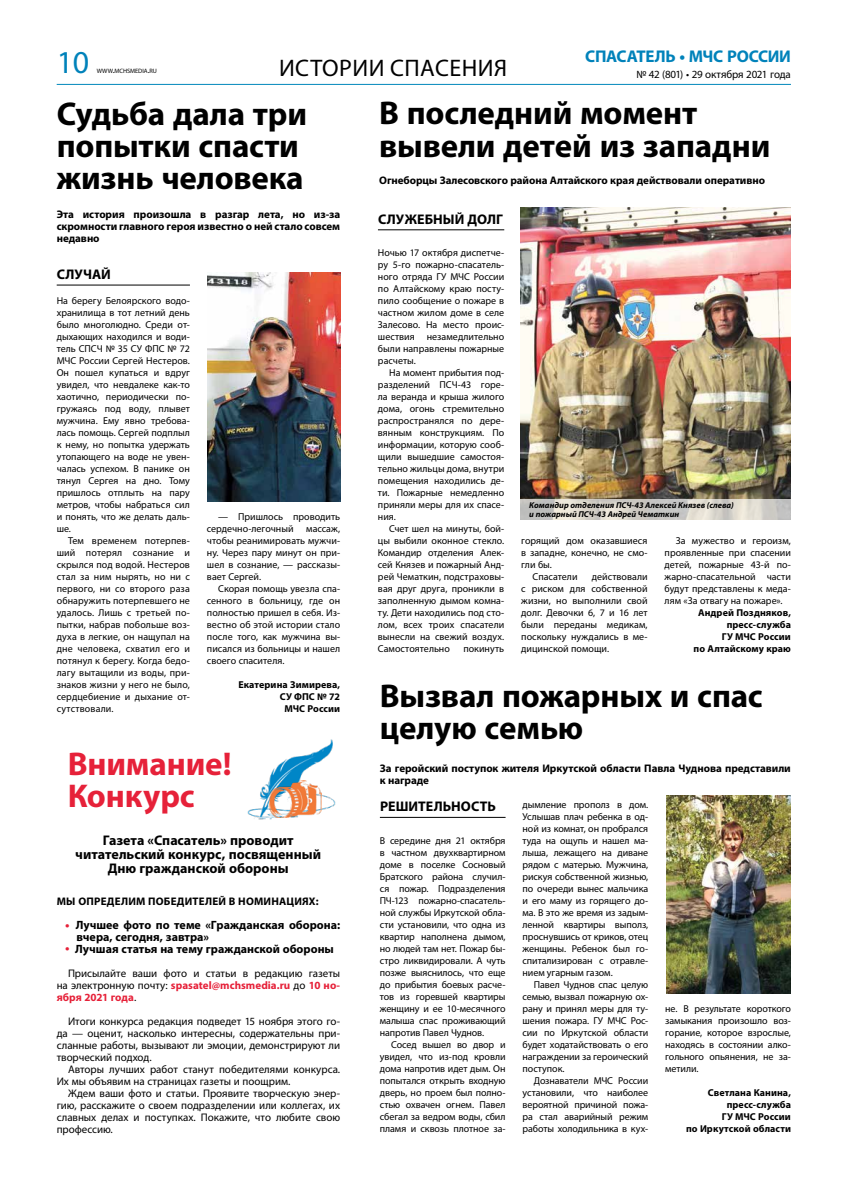
<style>
.page{position:relative;width:842px;height:1191px;background:#fff}
.page>*{position:absolute;margin:0;border:0;box-sizing:border-box;transform-origin:0 0}
.t1{font:700 33px/32px "Myriad Pro";letter-spacing:-.005em;color:#000}
.t2{font:700 33px/32px "Myriad Pro";letter-spacing:-.005em;color:#e62139}
.t3{font:32px "Myriad Pro";color:#0082ba}
.t4{font:24px "Myriad Pro";letter-spacing:.02em;color:#000}
.t5{font:700 17px "Myriad Pro";letter-spacing:-.02em;color:#0082ba}
.t6{font:700 14px/14px "Myriad Pro";color:#000;text-align:center}
.t7{font:700 12px/12px "Myriad Pro";color:#000}
.t8{font:11px/12px "Myriad Pro";letter-spacing:-.005em;color:#000;text-align:justify}
.t9{font:700 11px/12px "Myriad Pro";letter-spacing:-.005em;color:#000;text-align:justify}
.t10{font:700 11px "Myriad Pro";letter-spacing:.02em;color:#000}
.t11{font:10px/12px "Myriad Pro";letter-spacing:-.005em;color:#000;text-align:justify}
.t12{font:700 10px/12px "Myriad Pro";letter-spacing:.01em;color:#000;text-align:right}
.t13{font:italic 700 8.5px/9px "Myriad Pro";color:#000}
.t14{font:6.3px "Myriad Pro";letter-spacing:-.01em;color:#000}
.s1{font-size:9px}
.s2{font-weight:400;font-size:16px;color:#e62139}
.s3{font-weight:700;color:#e62139}
</style>
<div class="page">
<hr style="left:57px;top:84px;width:734px;height:1px;background:#0087bb">
<img style="left:247px;top:739px;width:89px;height:81px">
<img style="left:269px;top:780px;width:53px;height:37px">
<hr style="left:380px;top:817px;width:126px;height:1px;background:#000">
<hr style="left:57px;top:285px;width:133px;height:1px;background:#000">
<img style="left:666px;top:795px;width:125px;height:199px">
<img style="left:207px;top:273px;width:133px;height:229px">
<hr style="left:378px;top:229px;width:126px;height:1px;background:#000">
<img style="left:521px;top:208px;width:270px;height:291px">
<svg style="left:521px;top:499px;width:270px;height:21px;background:#d4d1ca"></svg>
<h2 class="t3" style="left:57px;top:42px;width:34px">10</h2>
<h3 class="t5" style="left:585px;top:46px;width:207px">СПАСАТЕЛЬ • МЧС РОССИИ</h3>
<p class="t14" style="left:97px;top:67px;width:62px">WWW<span class="s1">.</span>MCHSMEDIA<span class="s1">.</span>RU</p>
<h3 class="t4" style="left:279px;top:53px;width:230px">ИСТОРИИ СПАСЕНИЯ</h3>
<p class="t8" style="left:636px;top:68px;width:156px">№ 42 (801) • 29 октября 2021 года</p>
<h1 class="t1" style="left:57px;top:97px;width:252px">Судьба дала три попытки спасти жизнь человека</h1>
<p class="t9" style="left:57px;top:208px;width:285px">Эта история произошла в разгар лета, но из-за скромности главного героя известно о ней стало совсем недавно</p>
<h3 class="t6" style="left:57px;top:267px;width:56px">СЛУЧАЙ</h3>
<p class="t11" style="left:57px;top:294px;width:135px">На берегу Белоярского водо&shy;хранилища в тот летний день было многолюдно. Среди от&shy;дыхающих находился и води&shy;тель СПСЧ № 35 СУ ФПС № 72<br>МЧС России Сергей Нестеров.<br>Он пошел купаться и вдруг увидел, что невдалеке как-то хаотично, периодически по&shy;гружаясь под воду, плывет мужчина. Ему явно требова&shy;лась помощь. Сергей подплыл к нему, но попытка удержать утопающего на воде не увен&shy;чалась успехом. В панике он тянул Сергея на дно. Тому пришлось отплыть на пару метров, чтобы набраться сил и понять, что же делать даль&shy;ше.</p>
<p class="t11" style="left:57px;top:534px;width:135px;text-indent:11px">Тем временем потерпев&shy;ший потерял сознание и скрылся под водой. Нестеров стал за ним нырять, но ни с первого, ни со второго раза обнаружить потерпевшего не удалось. Лишь с третьей по&shy;пытки, набрав побольше воз&shy;духа в легкие, он нащупал на дне человека, схватил его и потянул к берегу. Когда бедо&shy;лагу вытащили из воды, при&shy;знаков жизни у него не было, сердцебиение и дыхание от&shy;сутствовали.</p>
<p class="t11" style="left:207px;top:510px;width:135px;text-indent:11px">— Пришлось проводить сердечно-легочный</p>
<p class="t11" style="left:207px;top:522px;width:135px;text-indent:99px">массаж, чтобы реанимировать мужчи&shy;ну. Через пару минут он при&shy;шел в сознание, — рассказы&shy;вает Сергей.</p>
<p class="t11" style="left:207px;top:582px;width:135px;text-indent:11px">Скорая помощь увезла спа&shy;сенного в больницу, где он полностью пришел в себя. Из&shy;вестно об этой истории стало после того, как мужчина вы&shy;писался из больницы и нашел своего спасителя.</p>
<p class="t12" style="left:238px;top:678px;width:103px">Екатерина Зимирева,<br>СУ ФПС № 72<br>МЧС России</p>
<h1 class="t2" style="left:68px;top:746px;width:165px">Внимание!<br>Конкурc</h1>
<h3 class="t6" style="left:75px;top:833px;width:247px">Газета «Спасатель» проводит читательский конкурс, посвященный<br>Дню гражданской обороны</h3>
<p class="t10" style="left:57px;top:894px;width:263px">МЫ ОПРЕДЕЛИМ ПОБЕДИТЕЛЕЙ В НОМИНАЦИЯХ:</p>
<p class="t7" style="left:77px;top:918px;width:265px;text-indent:-11px"><span class="s2">•</span> Лучшее фото по теме «Гражданская оборона: вчера, сегодня, завтра»</p>
<p class="t7" style="left:65px;top:942px;width:270px"><span class="s2">•</span> Лучшая статья на тему гражданской обороны</p>
<p class="t8" style="left:57px;top:967px;width:285px;text-indent:11px">Присылайте ваши фото и статьи в редакцию газеты на электронную почту: <span class="s3">spasatel@mchsmedia.ru</span> до <span class="s3">10 но&shy;ября 2021 года</span>.</p>
<p class="t8" style="left:57px;top:1015px;width:285px;text-indent:11px">Итоги конкурса редакция подведет 15 ноября этого го&shy;да — оценит, насколько интересны, содержательны при&shy;сланные работы, вызывают ли эмоции, демонстрируют ли творческий подход.</p>
<p class="t8" style="left:57px;top:1063px;width:285px;text-indent:11px">Авторы лучших работ станут победителями конкурса.<br>Их мы объявим на страницах газеты и поощрим.</p>
<p class="t8" style="left:57px;top:1087px;width:285px;text-indent:11px">Ждем ваши фото и статьи. Проявите творческую энер&shy;гию, расскажите о своем подразделении или коллегах, их славных делах и поступках. Покажите, что любите свою профессию.</p>
<h1 class="t1" style="left:379px;top:96px;width:393px">В последний момент вывели детей из западни</h1>
<p class="t9" style="left:379px;top:174px;width:387px">Огнеборцы Залесовского района Алтайского края действовали оперативно</p>
<h3 class="t6" style="left:378px;top:212px;width:127px">СЛУЖЕБНЫЙ ДОЛГ</h3>
<p class="t11" style="left:378px;top:246px;width:128px">Ночью 17 октября диспетче&shy;ру 5-го пожарно-спасатель&shy;ного отряда ГУ МЧС России по Алтайскому краю посту&shy;пило сообщение о пожаре в частном жилом доме в селе Залесово. На место проис&shy;шествия незамедлительно были направлены пожарные расчеты.</p>
<p class="t11" style="left:378px;top:366px;width:128px;text-indent:11px">На момент прибытия под&shy;разделений ПСЧ-43 горе&shy;ла веранда и крыша жилого дома, огонь стремительно распространялся по дере&shy;вянным конструкциям. По информации, которую сооб&shy;щили вышедшие самостоя&shy;тельно жильцы дома, внутри помещения находились де&shy;ти. Пожарные немедленно приняли меры для их спасе&shy;ния.</p>
<p class="t11" style="left:378px;top:522px;width:128px;text-indent:11px">Счет шел на минуты, бой&shy;цы выбили оконное стекло.<br>Командир отделения Алек&shy;сей Князев и пожарный Анд&shy;рей Чематкин, подстраховы&shy;вая друг друга, проникли в заполненную дымом комна&shy;ту. Дети находились под сто&shy;лом, всех троих спасатели вынесли на свежий воздух.<br>Самостоятельно</p>
<p class="t11" style="left:463px;top:642px;width:42px">покинуть</p>
<p class="t13" style="left:529px;top:500px;width:206px">Командир отделения ПСЧ-43 Алексей Князев (слева) и пожарный ПСЧ‑43 Андрей Чематкин</p>
<p class="t11" style="left:521px;top:534px;width:128px">горящий дом оказавшиеся</p>
<p class="t11" style="left:521px;top:546px;width:128px">в западне, конечно, не смо-</p>
<p class="t11" style="left:521px;top:558px;width:32px">гли бы.</p>
<p class="t11" style="left:533px;top:570px;width:46px">Спасатели</p>
<p class="t11" style="left:521px;top:570px;width:128px;text-indent:71px">действовали с риском для собственной жизни, но выполнили свой долг. Девочки 6, 7 и 16 лет были переданы медикам, поскольку нуждались в ме&shy;дицинской помощи.</p>
<p class="t11" style="left:665px;top:534px;width:128px;text-indent:11px">За мужество и героизм, проявленные при спасении детей, пожарные 43-й по&shy;жарно-спасательной части будут представлены к меда&shy;лям «За отвагу на пожаре».</p>
<p class="t12" style="left:694px;top:606px;width:99px">Андрей Поздняков, пресс-служба<br>ГУ МЧС России<br>по Алтайскому краю</p>
<h1 class="t1" style="left:380px;top:678px;width:384px">Вызвал пожарных и спас целую семью</h1>
<p class="t9" style="left:380px;top:762px;width:412px">За геройский поступок жителя Иркутской области Павла Чуднова представили к награде</p>
<h3 class="t6" style="left:380px;top:799px;width:117px">РЕШИТЕЛЬНОСТЬ</h3>
<p class="t11" style="left:380px;top:834px;width:127px">В середине дня 21 октября в частном двухквартирном доме в поселке Сосновый Братского района случил&shy;ся пожар. Подразделения ПЧ-123 пожарно-спасатель&shy;ной службы Иркутской обла&shy;сти установили, что одна из квартир наполнена дымом, но людей там нет. Пожар бы&shy;стро ликвидировали. А чуть позже выяснилось, что еще до прибытия боевых расче&shy;тов из горевшей квартиры женщину и ее 10-месячного малыша спас проживающий напротив Павел Чуднов.</p>
<p class="t11" style="left:380px;top:1038px;width:127px;text-indent:11px">Сосед вышел во двор и увидел, что из-под кровли дома напротив идет дым. Он попытался открыть входную дверь, но проем был полно&shy;стью охвачен огнем. Павел сбегал за ведром воды, сбил пламя и сквозь плотное за-</p>
<p class="t11" style="left:523px;top:798px;width:127px">дымление прополз в дом.<br>Услышав плач ребенка в од&shy;ной из комнат, он пробрался туда на ощупь и нашел ма&shy;лыша, лежащего на диване рядом с матерью. Мужчина, рискуя собственной жизнью, по очереди вынес мальчика и его маму из горящего до&shy;ма. В это же время из задым&shy;ленной квартиры выполз, проснувшись от криков, отец женщины. Ребенок был го&shy;спитализирован с отравле&shy;нием угарным газом.</p>
<p class="t11" style="left:523px;top:978px;width:127px;text-indent:11px">Павел Чуднов спас целую семью, вызвал пожарную ох&shy;рану и принял меры для ту&shy;шения пожара. ГУ МЧС Рос&shy;сии по Иркутской области будет ходатайствовать о его награждении за героический поступок.</p>
<p class="t11" style="left:523px;top:1074px;width:127px;text-indent:11px">Дознаватели МЧС России установили, что наиболее вероятной причиной пожа&shy;ра стал аварийный режим работы холодильника в кух-</p>
<p class="t11" style="left:665px;top:1002px;width:127px">не. В результате короткого замыкания произошло воз&shy;горание, которое взрослые, находясь в состоянии алко&shy;гольного опьянения, не за&shy;метили.</p>
<p class="t12" style="left:686px;top:1086px;width:106px">Светлана Канина, пресс-служба<br>ГУ МЧС России<br>по Иркутской области</p>
</div>
